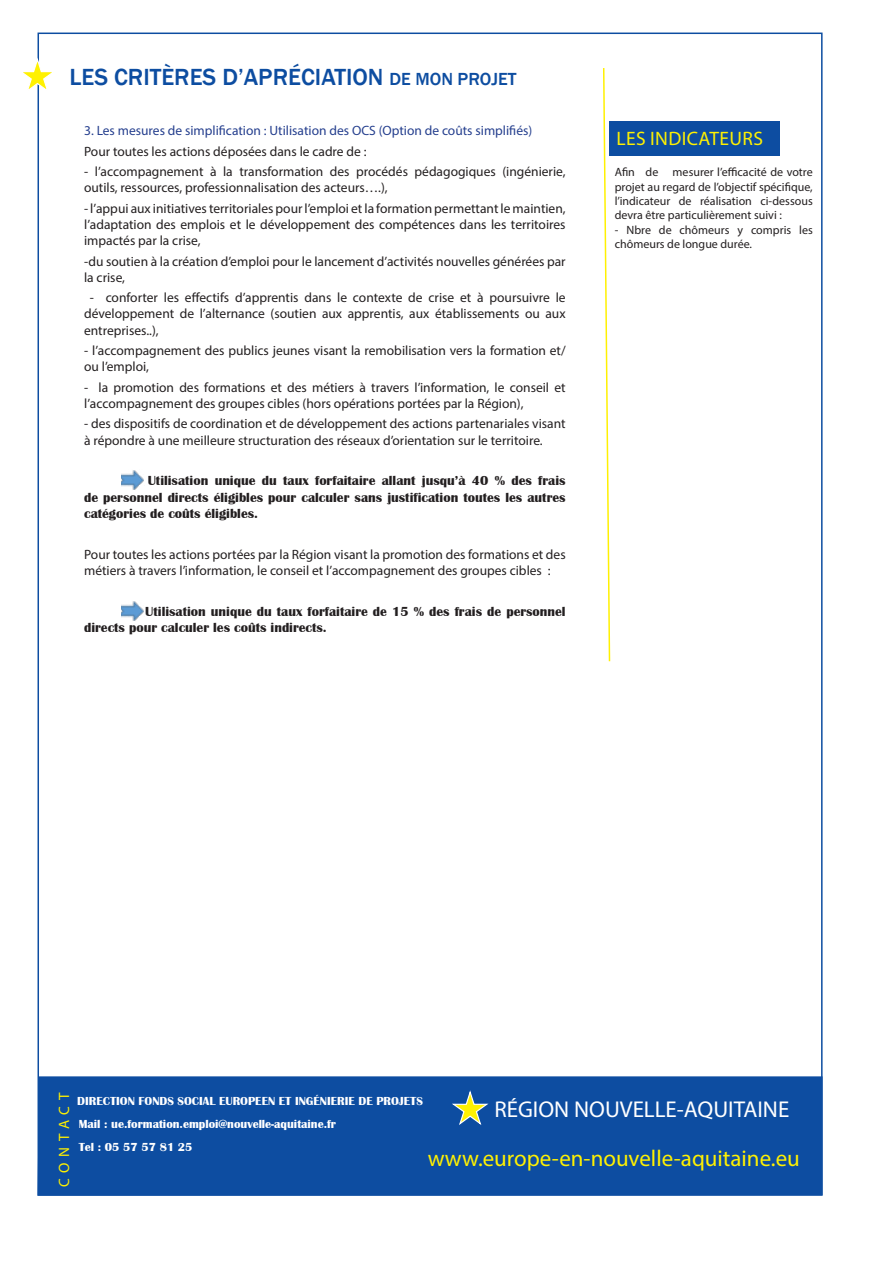
<style>
.page{position:relative;width:893px;height:1263px;background:#fff}
.page>*{position:absolute;margin:0;border:0;box-sizing:border-box;transform-origin:0 0}
.t1{font:500 24px "Franklin Gothic";color:#0d4da1}
.t2{font:22.95px "Myriad Pro";color:#fff101}
.t3{font:22.95px "Myriad Pro";color:#fff}
.t4{font:19.5px "Myriad Pro";letter-spacing:.02em;color:#fff101}
.t5{font:15px "Myriad Pro";letter-spacing:.375em;color:#fff101}
.t6{font:13.5px/16.2px "Myriad Pro";color:#231f20}
.t7{font:700 13.5px/16.2px "Britannic";color:#231f20;text-align:justify}
.t8{font:13.5px "Myriad Pro";color:#253f8e}
.t9{font:12px/14.4px "Myriad Pro";color:#231f20;text-align:justify}
.t10{font:700 12px "Britannic";color:#fff}
.s1{font-size:18px}
</style>
<div class="page">
<div style="left:38px;top:33px;width:785px;height:1163px;background:#fff;border:2px solid #0d4da1"></div>
<svg style="left:603px;top:68px;width:8px;height:594px"></svg>
<div style="left:609px;top:121px;width:171px;height:35px;background:#0d4da1"></div>
<svg style="left:23px;top:56px;width:29px;height:38px"></svg>
<div style="left:38px;top:1076px;width:785px;height:120px;background:#0d4da1"></div>
<svg style="left:450px;top:1088px;width:40px;height:39px"></svg>
<img style="left:122px;top:470px;width:22px;height:20px">
<img style="left:122px;top:601px;width:22px;height:20px">
<p class="t1" style="left:70px;top:62px;width:448px">LES CRITÈRES D’APRÉCIATION <span class="s1">DE MON PROJET</span></p>
<p class="t8" style="left:84px;top:122px;width:450px">3. Les mesures de simplification : Utilisation des OCS (Option de coûts simplifiés)</p>
<p class="t6" style="left:84px;top:143px;width:284px">Pour toutes les actions déposées dans le cadre de :</p>
<p class="t6" style="left:84px;top:163px;width:483px">- l’accompagnement à la transformation des procédés pédagogiques (ingénierie, outils, ressources, professionnalisation des acteurs….),</p>
<p class="t6" style="left:84px;top:200px;width:483px;text-align:justify">- l’appui aux initiatives territoriales pour l’emploi et la formation permettant le maintien, l’adaptation des emplois et le développement des compétences dans les territoires impactés par la crise,</p>
<p class="t6" style="left:84px;top:253px;width:483px">-du soutien à la création d’emploi pour le lancement d’activités nouvelles générées par la crise,</p>
<p class="t6" style="left:84px;top:289px;width:483px;text-align:justify;text-indent:6px">- conforter les effectifs d’apprentis dans le contexte de crise et à poursuivre le développement de l’alternance (soutien aux apprentis, aux établissements ou aux entreprises..),</p>
<p class="t6" style="left:84px;top:342px;width:483px">- l’accompagnement des publics jeunes visant la remobilisation vers la formation et/ ou l’emploi,</p>
<p class="t6" style="left:84px;top:379px;width:483px">- la promotion des formations et des métiers à travers l’information, le conseil et l’accompagnement des groupes cibles (hors opérations portées par la Région),</p>
<p class="t6" style="left:84px;top:415px;width:483px">- des dispositifs de coordination et de développement des actions partenariales visant à répondre à une meilleure structuration des réseaux d’orientation sur le territoire.</p>
<p class="t7" style="left:84px;top:473px;width:483px;text-indent:64px">Utilisation unique du taux forfaitaire allant jusqu’à 40 % des frais de personnel directs éligibles pour calculer sans justification toutes les autres catégories de coûts éligibles.</p>
<p class="t6" style="left:84px;top:546px;width:483px">Pour toutes les actions portées par la Région visant la promotion des formations et des métiers à travers l’information, le conseil et l’accompagnement des groupes cibles :</p>
<p class="t7" style="left:84px;top:603px;width:483px;text-indent:61px">Utilisation unique du taux forfaitaire de 15 % des frais de personnel directs pour calculer les coûts indirects.</p>
<p class="t4" style="left:616px;top:126px;width:148px">LES INDICATEURS</p>
<p class="t9" style="left:615px;top:165px;width:200px">Afin de mesurer l’efficacité de votre projet au regard de l’objectif spécifique, l’indicateur de réalisation ci-dessous devra être particulièrement suivi :</p>
<p class="t9" style="left:615px;top:222px;width:200px">- Nbre de chômeurs y compris les chômeurs de longue durée.</p>
<p class="t5" style="left:55px;top:1187px;width:96px;rotate:-90deg">CONTACT</p>
<p class="t10" style="left:77px;top:1094px;width:347px">DIRECTION FONDS SOCIAL EUROPEEN ET INGÉNIERIE DE PROJETS</p>
<p class="t10" style="left:79px;top:1117px;width:259px">Mail : ue.formation.emploi@nouvelle-aquitaine.fr</p>
<p class="t10" style="left:79px;top:1140px;width:115px">Tel : 05 57 57 81 25</p>
<p class="t3" style="left:494px;top:1095px;width:296px">RÉGION NOUVELLE-AQUITAINE</p>
<p class="t2" style="left:428px;top:1144px;width:374px">www.europe-en-nouvelle-aquitaine.eu</p>
</div>
